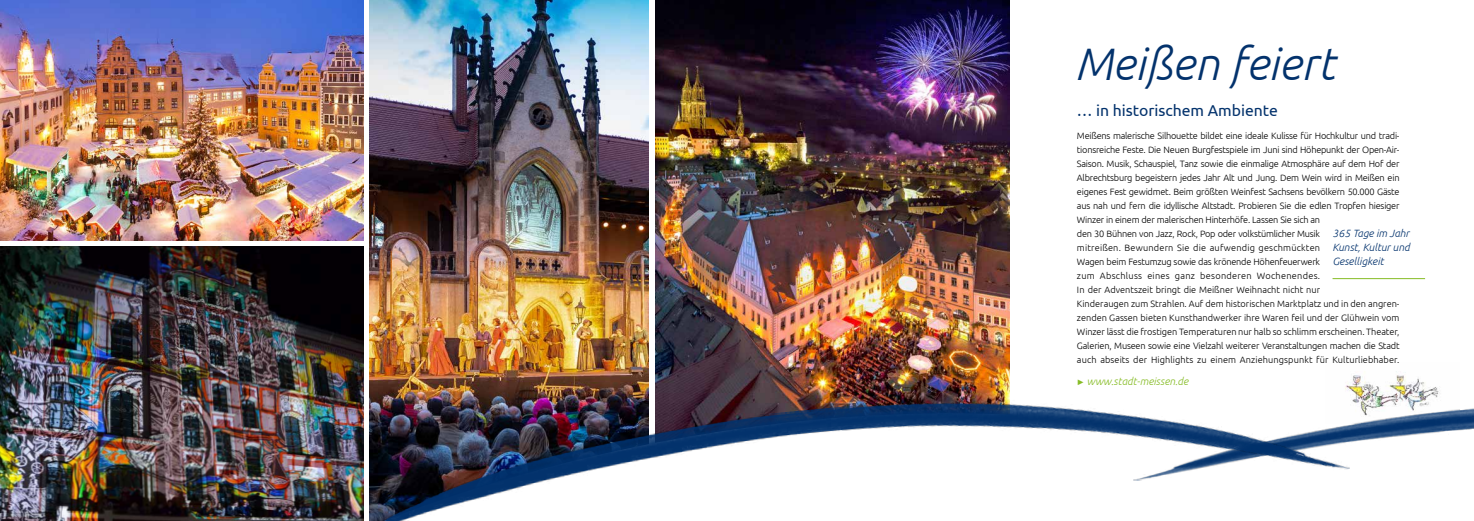
<style>
.page{position:relative;width:1474px;height:521px;background:#fff}
.page>*{position:absolute;margin:0;border:0;box-sizing:border-box;transform-origin:0 0}
.t1{font:italic 300 45.5px "Ubuntu";color:#03326c}
.t2{font:15.75px "Ubuntu";color:#03326c}
.t3{font:italic 300 10.5px/14px "Ubuntu";color:#03326c;text-align:justify}
.t4{font:italic 300 10.5px "Ubuntu";color:#86bc25}
.t5{font:300 9.19px/14px "Ubuntu";letter-spacing:-.025em;color:#000}
.s1{font-family:"Arial";font-weight:400;font-style:normal;font-size:7.88px}
</style>
<div class="page">
<img style="left:0;top:246px;width:363px;height:275px">
<img style="left:370px;top:0;width:279px;height:334px">
<img style="left:0;top:0;width:363px;height:241px">
<hr style="left:1332px;top:278px;width:92px;height:1px;background:#86bc25">
<img style="left:655px;top:0;width:354px;height:334px">
<img style="left:369px;top:334px;width:641px;height:27px">
<img style="left:1350px;top:408px;width:123px;height:34px">
<img style="left:361px;top:361px;width:989px;height:160px">
<img style="left:1325px;top:362px;width:134px;height:62px">
<h1 class="t1" style="left:1074px;top:36px;width:262px">Meißen feiert</h1>
<h2 class="t2" style="left:1076px;top:101px;width:202px">… in historischem Ambiente</h2>
<p class="t5" style="left:1076px;top:128px;width:324px">Meißens malerische Silhouette bildet eine ideale Kulisse für Hochkultur und tradi&shy;tionsreiche Feste. Die Neuen Burgfestspiele im Juni sind Höhepunkt der Open-Air-Saison. Musik, Schauspiel, Tanz sowie die einmalige Atmosphäre auf dem Hof der Albrechtsburg begeistern jedes Jahr Alt und Jung. Dem Wein wird in Meißen ein eigenes Fest gewidmet. Beim größten Weinfest Sachsens bevölkern 50.000 Gäste aus nah und fern die idyllische Altstadt. Probieren Sie die edlen Tropfen hiesiger Winzer in einem der malerischen Hinterhöfe. Lassen Sie sich an<br>den 30 Bühnen von Jazz, Rock, Pop oder volkstümlicher Musik<br>mitreißen. Bewundern Sie die aufwendig geschmückten<br>Wagen beim Festumzug sowie das krönende Höhenfeuerwerk<br>zum Abschluss eines ganz besonderen Wochenendes.<br>In der Adventszeit bringt die Meißner Weihnacht nicht nur<br>Kinderaugen zum Strahlen. Auf dem historischen Marktplatz und in den angren&shy;zenden Gassen bieten Kunsthandwerker ihre Waren feil und der Glühwein vom Winzer lässt die frostigen Temperaturen nur halb so schlimm erscheinen. Theater, Galerien, Museen sowie eine Vielzahl weiterer Veranstaltungen machen die Stadt auch abseits der Highlights zu einem Anziehungspunkt für Kulturliebhaber.</p>
<p class="t4" style="left:1076px;top:375px;width:113px"><span class="s1">►</span> www.stadt-meissen.de</p>
<p class="t3" style="left:1332px;top:226px;width:79px">365 Tage im Jahr Kunst, Kultur und Geselligkeit</p>
</div>
